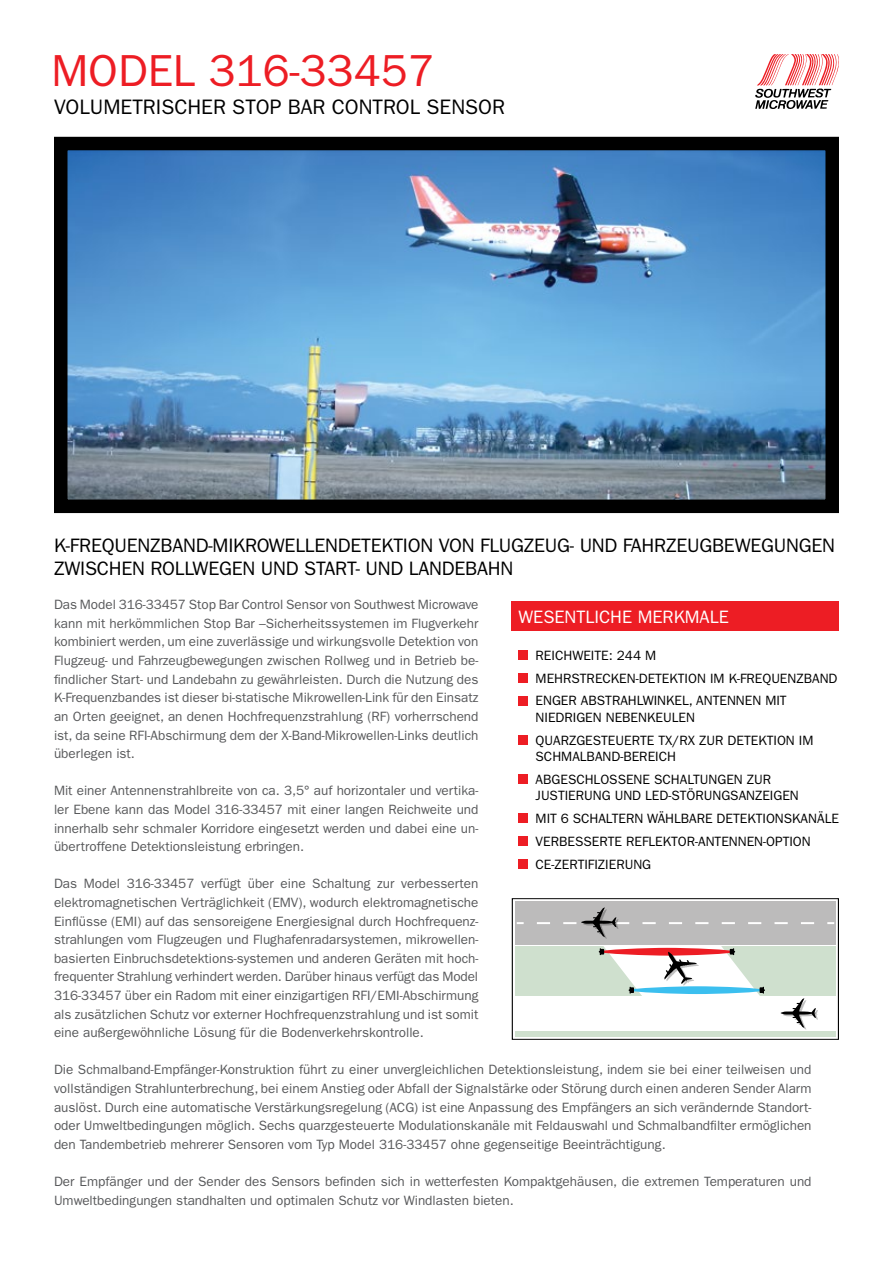
<style>
.page{position:relative;width:893px;height:1263px;background:#fff}
.page>*{position:absolute;margin:0;border:0;box-sizing:border-box;transform-origin:0 0}
.t1{font:45px "ITC Franklin Gothic Std";color:#ed1d24}
.t2{font:21px "ITC Franklin Gothic Std";color:#000}
.t3{font:19.5px/23.4px "ITC Franklin Gothic Std";letter-spacing:-.01em;color:#000}
.t4{font:18px "ITC Franklin Gothic Std";color:#fff}
.t5{font:13.5px/18.6px "ITC Franklin Gothic Std";color:#58595b;text-align:justify}
.t6{font:13.5px/23px "ITC Franklin Gothic Std";color:#000}
</style>
<div class="page">
<img style="left:69px;top:152px;width:755px;height:346px">
<div style="left:54px;top:137px;width:785px;height:376px;border:14px solid #000"></div>
<svg style="left:755px;top:54px;width:84px;height:55px"></svg>
<div style="left:518px;top:650px;width:9px;height:9px;background:#ed1d24"></div>
<div style="left:518px;top:673px;width:9px;height:9px;background:#ed1d24"></div>
<div style="left:518px;top:696px;width:9px;height:9px;background:#ed1d24"></div>
<div style="left:518px;top:736px;width:9px;height:9px;background:#ed1d24"></div>
<div style="left:518px;top:775px;width:9px;height:9px;background:#ed1d24"></div>
<div style="left:518px;top:814px;width:9px;height:9px;background:#ed1d24"></div>
<div style="left:518px;top:837px;width:9px;height:9px;background:#ed1d24"></div>
<div style="left:518px;top:860px;width:9px;height:9px;background:#ed1d24"></div>
<div style="left:512px;top:601px;width:327px;height:30px;background:#ed1d24"></div>
<div style="left:512px;top:898px;width:327px;height:142px;border:1px solid #000"></div>
<div style="left:515px;top:901px;width:321px;height:44px;background:#bcbbbb"></div>
<div style="left:515px;top:1031px;width:321px;height:5px;background:#cfe0ce"></div>
<div style="left:515px;top:947px;width:321px;height:49px;background:#cfe0ce"></div>
<svg style="left:599px;top:946px;width:166px;height:50px"></svg>
<svg style="left:517px;top:922px;width:7px;height:2px"></svg>
<svg style="left:827px;top:922px;width:7px;height:2px"></svg>
<svg style="left:537px;top:907px;width:277px;height:32px"></svg>
<svg style="left:781px;top:998px;width:37px;height:31px"></svg>
<h1 class="t1" style="left:51px;top:45px;width:385px">MODEL 316-33457</h1>
<h2 class="t2" style="left:54px;top:94px;width:452px">VOLUMETRISCHER STOP BAR CONTROL SENSOR</h2>
<h3 class="t3" style="left:54px;top:534px;width:783px">K-FREQUENZBAND-MIKROWELLENDETEKTION VON FLUGZEUG- UND FAHRZEUGBEWEGUNGEN<br>ZWISCHEN ROLLWEGEN UND START- UND LANDEBAHN</h3>
<p class="t5" style="left:54px;top:595px;width:426px">Das Model 316-33457 Stop Bar Control Sensor von Southwest Microwave kann mit herkömmlichen Stop Bar –Sicherheitssystemen im Flugverkehr kombiniert werden, um eine zuverlässige und wirkungsvolle Detektion von Flugzeug- und Fahrzeugbewegungen zwischen Rollweg und in Betrieb be&shy;findlicher Start- und Landebahn zu gewährleisten. Durch die Nutzung des K-Frequenzbandes ist dieser bi-statische Mikrowellen-Link für den Einsatz an Orten geeignet, an denen Hochfrequenzstrahlung (RF) vorherrschend ist, da seine RFI-Abschirmung dem der X-Band-Mikrowellen-Links deutlich überlegen ist.</p>
<p class="t5" style="left:54px;top:781px;width:426px">Mit einer Antennenstrahlbreite von ca. 3,5° auf horizontaler und vertika&shy;ler Ebene kann das Model 316-33457 mit einer langen Reichweite und innerhalb sehr schmaler Korridore eingesetzt werden und dabei eine un&shy;übertroffene Detektionsleistung erbringen.</p>
<p class="t5" style="left:54px;top:874px;width:426px">Das Model 316-33457 verfügt über eine Schaltung zur verbesserten elektromagnetischen Verträglichkeit (EMV), wodurch elektromagnetische Einflüsse (EMI) auf das sensoreigene Energiesignal durch Hochfrequenz&shy;strahlungen vom Flugzeugen und Flughafenradarsystemen, mikrowellen&shy;basierten Einbruchsdetektions-systemen und anderen Geräten mit hoch&shy;frequenter Strahlung verhindert werden. Darüber hinaus verfügt das Model 316-33457 über ein Radom mit einer einzigartigen RFI/EMI-Abschirmung als zusätzlichen Schutz vor externer Hochfrequenzstrahlung und ist somit eine außergewöhnliche Lösung für die Bodenverkehrskontrolle.</p>
<p class="t5" style="left:54px;top:1060px;width:759px">Die Schmalband-Empfänger-Konstruktion führt zu einer unvergleichlichen Detektionsleistung, indem sie bei einer teilweisen und vollständigen Strahlunterbrechung, bei einem Anstieg oder Abfall der Signalstärke oder Störung durch einen anderen Sender Alarm auslöst. Durch eine automatische Verstärkungsregelung (ACG) ist eine Anpassung des Empfängers an sich verändernde Standort&shy;oder Umweltbedingungen möglich. Sechs quarzgesteuerte Modulationskanäle mit Feldauswahl und Schmalbandfilter ermöglichen den Tandembetrieb mehrerer Sensoren vom Typ Model 316-33457 ohne gegenseitige Beeinträchtigung.</p>
<p class="t5" style="left:54px;top:1172px;width:759px">Der Empfänger und der Sender des Sensors befinden sich in wetterfesten Kompaktgehäusen, die extremen Temperaturen und<br>Umweltbedingungen standhalten und optimalen Schutz vor Windlasten bieten.</p>
<h3 class="t4" style="left:518px;top:606px;width:212px">WESENTLICHE MERKMALE</h3>
<p class="t6" style="left:536px;top:644px;width:303px">REICHWEITE: 244 M<br>MEHRSTRECKEN-DETEKTION IM K-FREQUENZBAND<br>ENGER ABSTRAHLWINKEL, ANTENNEN MIT</p>
<p class="t6" style="left:536px;top:706px;width:279px">NIEDRIGEN NEBENKEULEN<br>QUARZGESTEUERTE TX/RX ZUR DETEKTION IM</p>
<p class="t6" style="left:536px;top:745px;width:237px">SCHMALBAND-BEREICH<br>ABGESCHLOSSENE SCHALTUNGEN ZUR</p>
<p class="t6" style="left:536px;top:784px;width:305px">JUSTIERUNG UND LED-STÖRUNGSANZEIGEN<br>MIT 6 SCHALTERN WÄHLBARE DETEKTIONSKANÄLE VERBESSERTE REFLEKTOR-ANTENNEN-OPTION CE-ZERTIFIZIERUNG</p>
</div>
